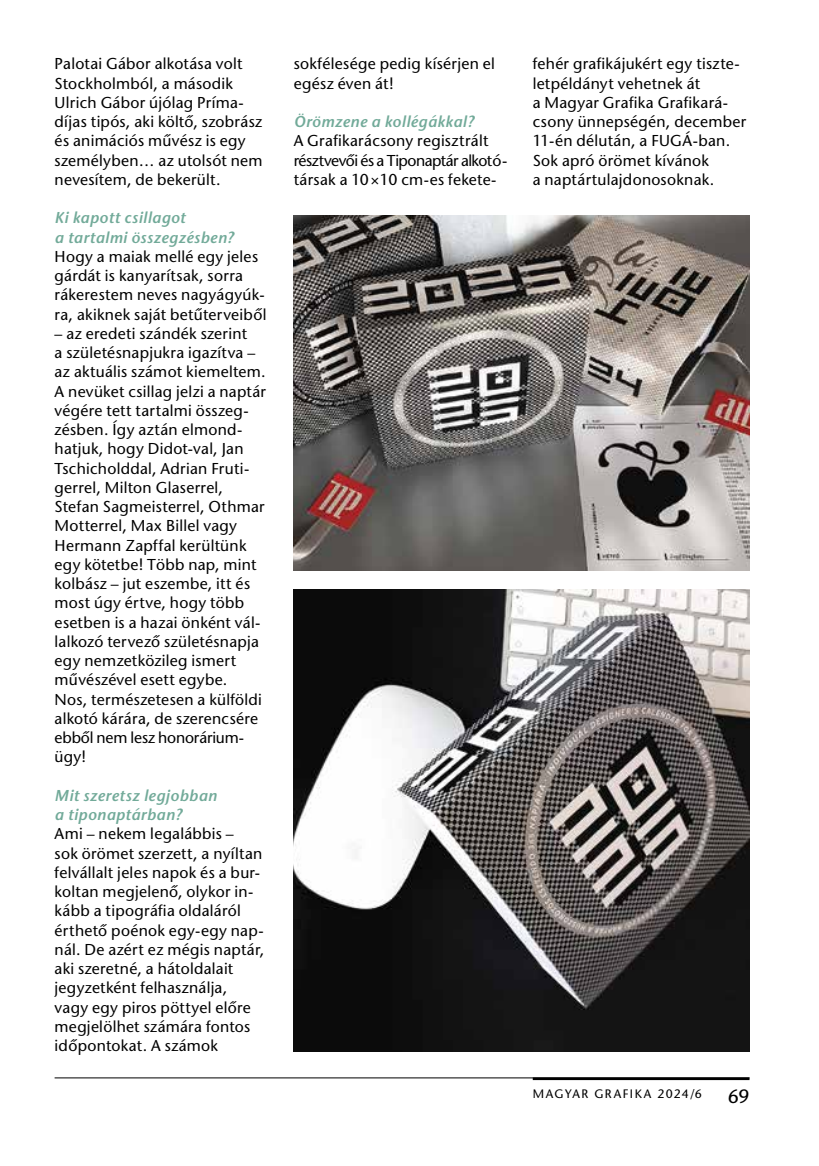
<style>
.page{position:relative;width:819px;height:1166px;background:#fff}
.page>*{position:absolute;margin:0;border:0;box-sizing:border-box;transform-origin:0 0}
.t1{font:19.25px "ITC Stone Sans";color:#000}
.t2{font:15.75px/19.2px "ITC Stone Sans";letter-spacing:.02em;color:#000}
.t3{font:italic 600 15.75px/19.2px "ITC Stone Sans";letter-spacing:.03em;color:#72aa99}
.t4{font:12.25px "ITC Stone Sans";letter-spacing:.12em;color:#000}
</style>
<div class="page">
<hr style="left:55px;top:1077px;width:694px;height:1px;background:#000">
<hr style="left:532px;top:1077px;width:217px;height:3px;background:#000">
<img style="left:294px;top:589px;width:455px;height:463px">
<img style="left:294px;top:215px;width:455px;height:355px">
<p class="t2" style="left:55px;top:57px;width:209px">Palotai Gábor alkotása volt<br>Stockholmból, a második<br>Ulrich Gábor újólag Príma&shy;díjas tipós, aki költő, szobrász és animációs művész is egy személyben… az utolsót nem nevesítem, de bekerült.</p>
<p class="t3" style="left:55px;top:211px;width:181px">Ki kapott csillagot<br>a tartalmi összegzésben?</p>
<p class="t2" style="left:55px;top:249px;width:213px">Hogy a maiak mellé egy jeles gárdát is kanyarítsak, sorra rákerestem neves nagyágyúk&shy;ra, akiknek saját betűterveiből</p>
<p class="t2" style="left:55px;top:326px;width:213px">– az eredeti szándék szerint<br>a születésnapjukra igazítva – az aktuális számot kiemeltem.<br>A nevüket csillag jelzi a naptár végére tett tartalmi összeg&shy;zésben. Így aztán elmond&shy;hatjuk, hogy Didot-val, Jan<br>Tschicholddal, Adrian Fruti&shy;gerrel, Milton Glaserrel,<br>Stefan Sagmeisterrel, Othmar<br>Motterrel, Max Billel vagy<br>Hermann Zapffal kerültünk egy kötetbe! Több nap, mint kolbász – jut eszembe, itt és most úgy értve, hogy több esetben is a hazai önként vál&shy;lalkozó tervező születésnapja egy nemzetközileg ismert művészével esett egybe.<br>Nos, természetesen a külföldi alkotó kárára, de szerencsére ebből nem lesz honorárium&shy;ügy!</p>
<p class="t3" style="left:55px;top:788px;width:164px">Mit szeretsz legjobban a tiponaptárban?</p>
<p class="t2" style="left:55px;top:826px;width:211px">Ami – nekem legalábbis –<br>sok örömet szerzett, a nyíltan felvállalt jeles napok és a bur&shy;koltan megjelenő, olykor in&shy;kább a tipográfia oldaláról érthető poénok egy-egy nap&shy;nál. De azért ez mégis naptár, aki szeretné, a hátoldalait jegyzetként felhasználja, vagy egy piros pöttyel előre megjelölhet számára fontos időpontokat. A számok</p>
<p class="t2" style="left:293px;top:56px;width:203px">sokfélesége pedig kísérjen el egész éven át!</p>
<p class="t3" style="left:293px;top:114px;width:182px">Örömzene a kollégákkal?</p>
<p class="t2" style="left:293px;top:133px;width:215px">A Grafikarácsony regisztrált résztvevői és a Tiponaptár alkotó&shy;társak a 10×10 cm-es fekete-</p>
<p class="t2" style="left:532px;top:56px;width:215px">fehér grafikájukért egy tiszte&shy;letpéldányt vehetnek át<br>a Magyar Grafika Grafikará&shy;csony ünnepségén, december<br>11-én délután, a FUGÁ-ban.<br>Sok apró örömet kívánok<br>a naptártulajdonosoknak.</p>
<p class="t4" style="left:532px;top:1087px;width:171px">MAGYAR GRAFIKA 2024/6</p>
<p class="t1" style="left:727px;top:1085px;width:23px">69</p>
</div>
